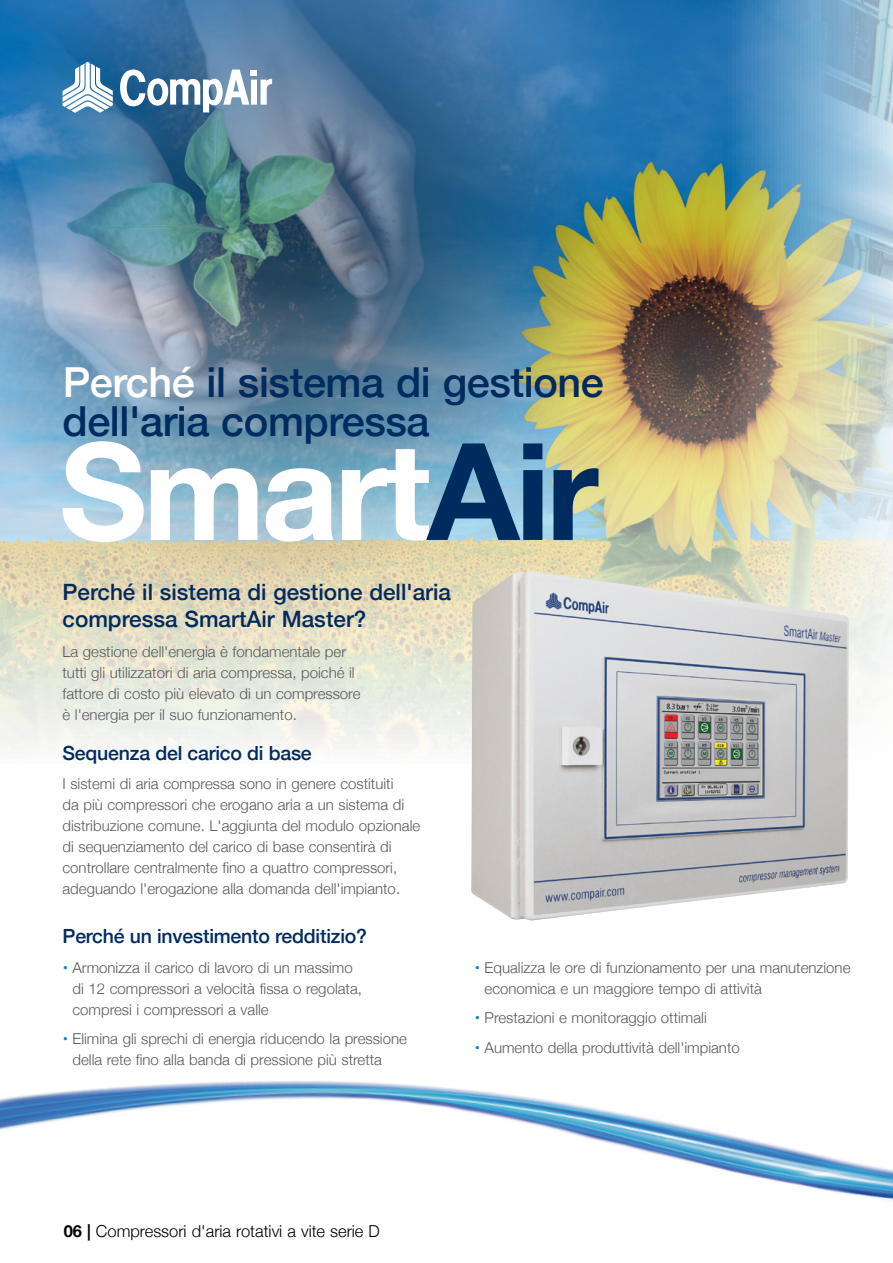
<style>
.page{position:relative;width:893px;height:1263px;background:#fff}
.page>*{position:absolute;margin:0;border:0;box-sizing:border-box;transform-origin:0 0}
.t1{font:700 135px "Helvetica Neue";letter-spacing:-.03em;color:#fff}
.t2{font:500 41.4px/39px "Helvetica Neue";letter-spacing:-.01em;color:#002b5f}
.t3{font:500 22.5px/27px "Helvetica Neue";color:#002b5f}
.t4{font:500 19.5px "Helvetica Neue";letter-spacing:-.01em;color:#002b5f}
.t5{font:300 16.5px "Helvetica Neue";color:#000}
.t6{font:300 15px/21px "Helvetica Neue";color:#58595b}
.s1{color:#fff}
.s2{color:#002b5f}
.s3{font-weight:700;color:#0089cf}
.s4{font-weight:700}
</style>
<div class="page">
<img style="left:0;top:0;width:893px;height:749px">
<img style="left:0;top:0;width:789px;height:589px">
<svg style="left:0;top:1081px;width:893px;height:120px"></svg>
<img style="left:471px;top:571px;width:378px;height:350px">
<svg style="left:120px;top:69px;width:152px;height:43px"></svg>
<svg style="left:63px;top:62px;width:50px;height:51px"></svg>
<h2 class="t2" style="left:63px;top:359px;width:543px"><span class="s1">Perché</span> il sistema di gestione dell'aria compressa</h2>
<h1 class="t1" style="left:59px;top:386px;width:541px">Smart<span class="s2">Air</span></h1>
<h3 class="t3" style="left:63px;top:577px;width:390px">Perché il sistema di gestione dell'aria compressa SmartAir Master?</h3>
<p class="t6" style="left:63px;top:640px;width:300px">La gestione dell'energia è fondamentale per tutti gli utilizzatori di aria compressa, poiché il fattore di costo più elevato di un compressore è l'energia per il suo funzionamento.</p>
<h3 class="t4" style="left:63px;top:737px;width:251px">Sequenza del carico di base</h3>
<p class="t6" style="left:63px;top:772px;width:359px">I sistemi di aria compressa sono in genere costituiti<br>da più compressori che erogano aria a un sistema di distribuzione comune. L'aggiunta del modulo opzionale di sequenziamento del carico di base consentirà di controllare centralmente fino a quattro compressori, adeguando l'erogazione alla domanda dell'impianto.</p>
<h3 class="t4" style="left:63px;top:920px;width:306px">Perché un investimento redditizio?</h3>
<p class="t6" style="left:73px;top:955px;width:291px;text-indent:-10px"><span class="s3">•</span> Armonizza il carico di lavoro di un massimo di 12 compressori a velocità fissa o regolata, compresi i compressori a valle</p>
<p class="t6" style="left:73px;top:1027px;width:336px;text-indent:-10px"><span class="s3">•</span> Elimina gli sprechi di energia riducendo la pressione della rete fino alla banda di pressione più stretta</p>
<p class="t6" style="left:485px;top:955px;width:367px;text-indent:-10px"><span class="s3">•</span> Equalizza le ore di funzionamento per una manutenzione economica e un maggiore tempo di attività</p>
<p class="t6" style="left:475px;top:1006px;width:233px"><span class="s3">•</span> Prestazioni e monitoraggio ottimali</p>
<p class="t6" style="left:475px;top:1035px;width:267px"><span class="s3">•</span> Aumento della produttività dell'impianto</p>
<p class="t5" style="left:64px;top:1217px;width:320px"><span class="s4">06 |</span> D-Series Rotary Screw Air Compressors</p>
<p class="t5" style="left:96px;top:1217px;width:285px">Compressori d'aria rotativi a vite serie D</p>
</div>
